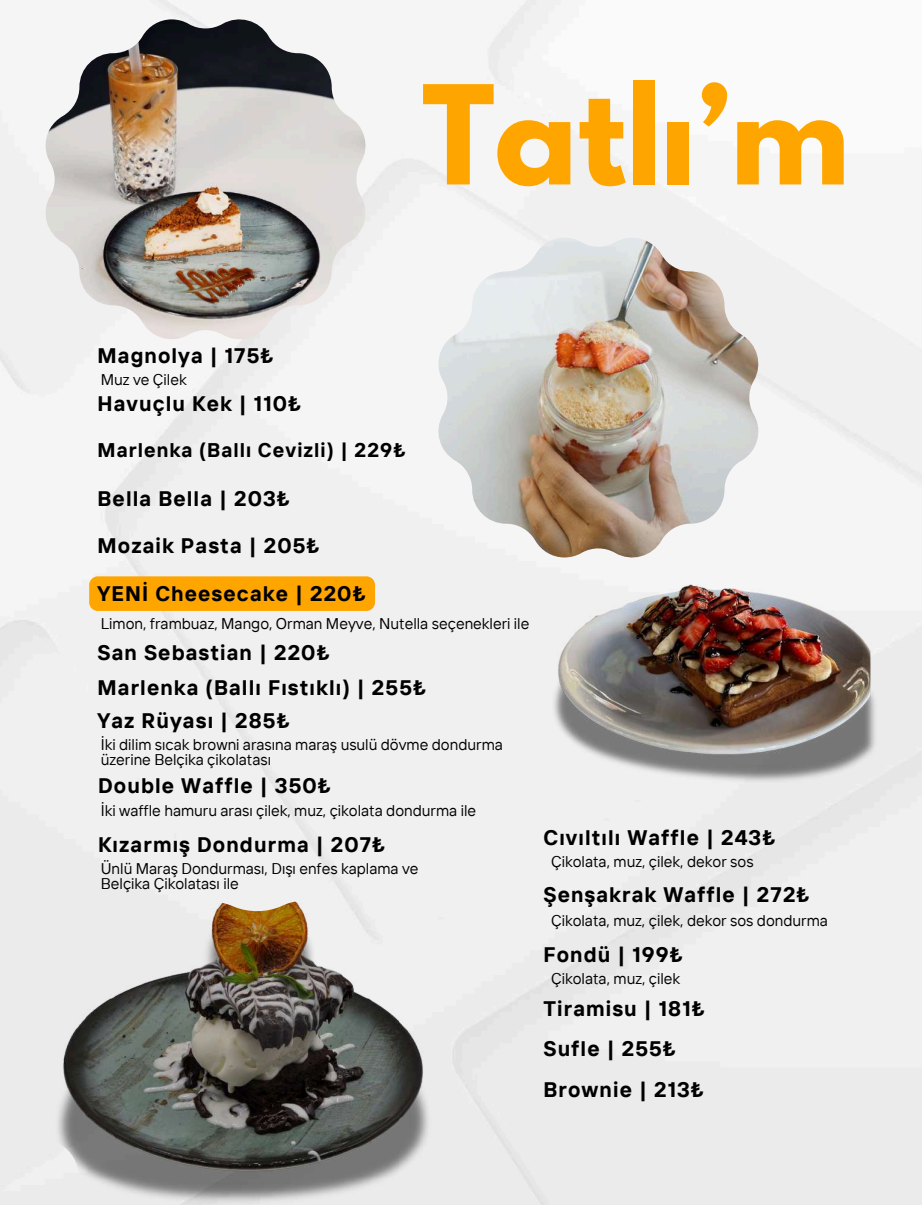
<style>
.page{position:relative;width:922px;height:1205px;background:#fff}
.page>*{position:absolute;margin:0;border:0;box-sizing:border-box;transform-origin:0 0}
.t1{font:700 121.62px "League Spartan";color:#ffa500}
.t2{font:700 21px/40.6px "TT Interphases";letter-spacing:.055em;color:#000}
.t3{font:700 19.75px "TT Interphases";letter-spacing:.055em;color:#000}
.t4{font:15.5px/14.9px "TT Interphases";color:#000}
</style>
<div class="page">
<img style="left:29px;top:901px;width:455px;height:304px">
<img style="left:46px;top:19px;width:319px;height:320px">
<img style="left:438px;top:238px;width:320px;height:319px">
<div style="left:89px;top:576px;width:286px;height:35px;background:#ffa500"></div>
<img style="left:482px;top:561px;width:410px;height:255px">
<h1 class="t1" style="left:422px;top:75px;width:429px">Tatlı’m</h1>
<h2 class="t2" style="left:98px;top:335px;width:177px">Magnolya | 175₺</h2>
<p class="t4" style="left:101px;top:372px;width:87px">Muz ve Çilek</p>
<h2 class="t2" style="left:98px;top:382px;width:205px">Havuçlu Kek | 110₺</h2>
<p class="t3" style="left:98px;top:437px;width:309px">Marlenka (Ballı Cevizli) | 229₺</p>
<h2 class="t2" style="left:98px;top:478px;width:194px">Bella Bella | 203₺</h2>
<h2 class="t2" style="left:98px;top:525px;width:223px">Mozaik Pasta | 205₺</h2>
<h2 class="t2" style="left:98px;top:573px;width:269px">YENİ Cheesecake | 220₺</h2>
<p class="t4" style="left:101px;top:615px;width:430px">Limon, frambuaz, Mango, Orman Meyve, Nutella seçenekleri ile</p>
<h2 class="t2" style="left:98px;top:635px;width:330px;line-height:33.8px">San Sebastian | 220₺<br>Marlenka (Ballı Fıstıklı) | 255₺<br>Yaz Rüyası | 285₺</h2>
<p class="t4" style="left:101px;top:737px;width:403px">İki dilim sıcak browni arasına maraş usulü dövme dondurma üzerine Belçika çikolatası</p>
<p class="t4" style="left:101px;top:802px;width:377px">İki waffle hamuru arası çilek, muz, çikolata dondurma ile</p>
<h2 class="t2" style="left:98px;top:765px;width:234px">Double Waffle | 350₺</h2>
<h2 class="t2" style="left:98px;top:823px;width:288px">Kızarmış Dondurma | 207₺</h2>
<p class="t4" style="left:101px;top:860px;width:319px">Ünlü Maraş Dondurması, Dışı enfes kaplama ve<br>Belçika Çikolatası ile</p>
<h2 class="t2" style="left:543px;top:816px;width:233px">Cıvıltılı Waffle | 243₺</h2>
<h2 class="t2" style="left:543px;top:874px;width:267px">Şenşakrak Waffle | 272₺</h2>
<h2 class="t2" style="left:543px;top:934px;width:141px">Fondü | 199₺</h2>
<p class="t4" style="left:551px;top:853px;width:204px">Çikolata, muz, çilek, dekor sos</p>
<p class="t4" style="left:551px;top:913px;width:278px">Çikolata, muz, çilek, dekor sos dondurma</p>
<p class="t4" style="left:551px;top:971px;width:131px">Çikolata, muz, çilek</p>
<h2 class="t2" style="left:543px;top:987px;width:163px">Tiramisu | 181₺<br>Sufle | 255₺<br>Brownie | 213₺</h2>
</div>
